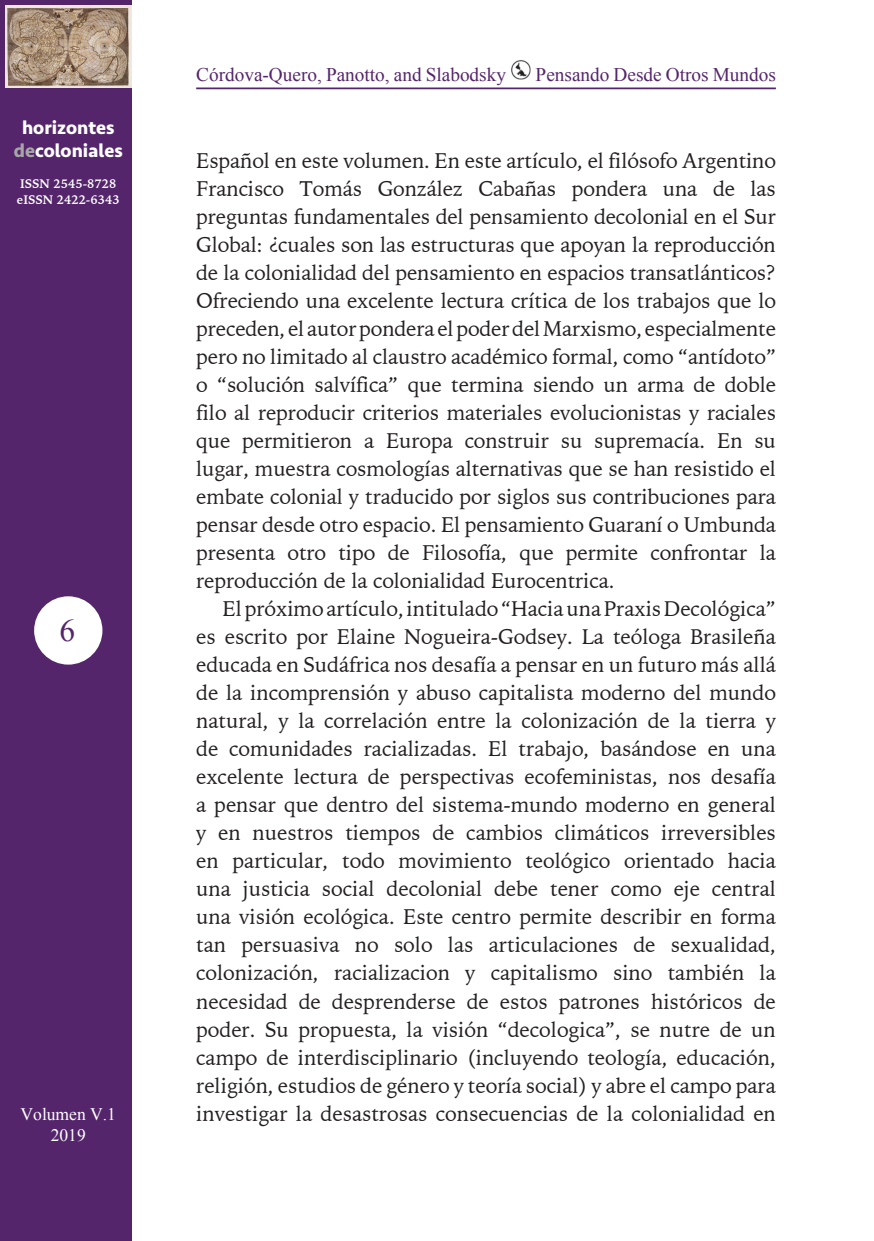
<style>
.page{position:relative;width:874px;height:1241px;background:#fff}
.page>*{position:absolute;margin:0;border:0;box-sizing:border-box;transform-origin:0 0}
.t1{font:31.5px "Times New Roman";color:#54256b}
.t2{font:21px/28px "Iowan Old Style BT";letter-spacing:-.005em;color:#231f20;text-align:justify}
.t3{font:19.25px "Times New Roman";color:#54256b}
.t4{font:700 19.25px/22.8px "Seravek";color:#fff;text-align:center}
.t5{font:17.5px/21px "Times New Roman";color:#fff;text-align:center}
.t6{font:700 12.25px/15.8px "Iowan Old Style BT";color:#fff}
.s1{color:#a6a7a6}
</style>
<div class="page">
<hr style="left:196px;top:87px;width:579px;height:2px;background:#54256b">
<img style="left:511px;top:60px;width:20px;height:20px">
<div style="left:0;top:0;width:131px;height:1240px;background:#54256b"></div>
<img style="left:5px;top:5px;width:126px;height:82px">
<div style="left:34px;top:596px;width:68px;height:68px;background:#fff;border-radius:50%"></div>
<p class="t4" style="left:14px;top:116px;width:110px">horizontes <span class="s1">de</span>coloniales</p>
<p class="t6" style="left:17px;top:176px;width:104px">ISSN 2545-8728 eISSN 2422-6343</p>
<h1 class="t1" style="left:59px;top:608px;width:17px">6</h1>
<p class="t5" style="left:21px;top:1103px;width:97px">Volumen V.1<br>2019</p>
<p class="t3" style="left:196px;top:60px;width:311px">Córdova-Quero, Panotto, and Slabodsky</p>
<p class="t3" style="left:535px;top:60px;width:242px">Pensando Desde Otros Mundos</p>
<p class="t2" style="left:196px;top:147px;width:581px">Español en este volumen. En este artículo, el filósofo Argentino Francisco Tomás González Cabañas pondera una de las preguntas fundamentales del pensamiento decolonial en el Sur Global: ¿cuales son las estructuras que apoyan la reproducción de la colonialidad del pensamiento en espacios transatlánticos?<br>Ofreciendo una excelente lectura crítica de los trabajos que lo preceden, el autor pondera el poder del Marxismo, especialmente pero no limitado al claustro académico formal, como “antídoto” o “solución salvífica” que termina siendo un arma de doble filo al reproducir criterios materiales evolucionistas y raciales que permitieron a Europa construir su supremacía. En su lugar, muestra cosmologías alternativas que se han resistido el embate colonial y traducido por siglos sus contribuciones para pensar desde otro espacio. El pensamiento Guaraní o Umbunda presenta otro tipo de Filosofía, que permite confrontar la reproducción de la colonialidad Eurocentrica.</p>
<p class="t2" style="left:196px;top:594px;width:581px;text-indent:26px">El próximo artículo, intitulado “Hacia una Praxis Decológica” es escrito por Elaine Nogueira-Godsey. La teóloga Brasileña educada en Sudáfrica nos desafía a pensar en un futuro más allá de la incomprensión y abuso capitalista moderno del mundo natural, y la correlación entre la colonización de la tierra y de comunidades racializadas. El trabajo, basándose en una excelente lectura de perspectivas ecofeministas, nos desafía a pensar que dentro del sistema-mundo moderno en general y en nuestros tiempos de cambios climáticos irreversibles en particular, todo movimiento teológico orientado hacia una justicia social decolonial debe tener como eje central una visión ecológica. Este centro permite describir en forma tan persuasiva no solo las articulaciones de sexualidad, colonización, racializacion y capitalismo sino también la necesidad de desprenderse de estos patrones históricos de poder. Su propuesta, la visión “decologica”, se nutre de un campo de interdisciplinario (incluyendo teología, educación, religión, estudios de género y teoría social) y abre el campo para investigar la desastrosas consecuencias de la colonialidad en</p>
</div>
